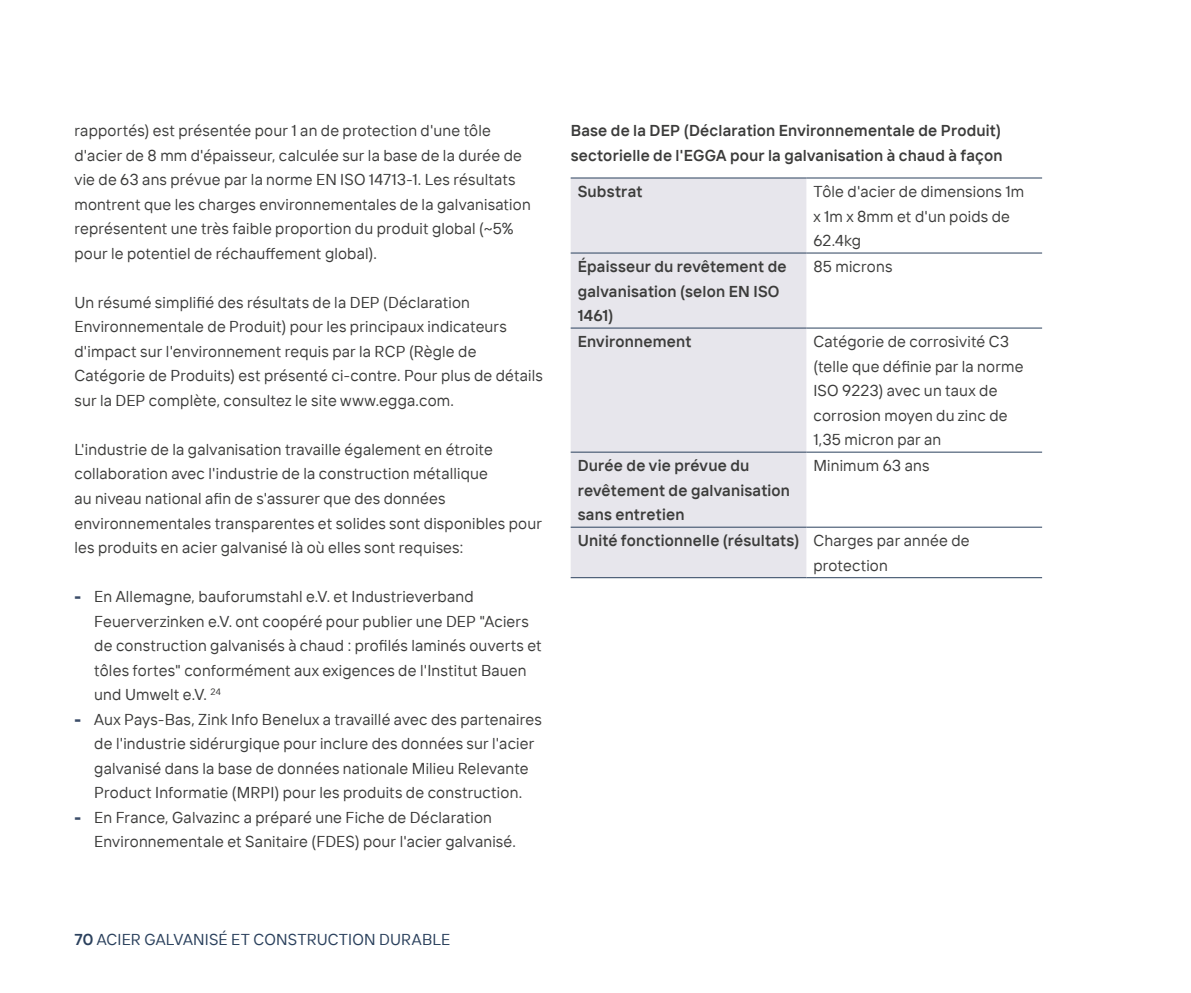
<style>
.page{position:relative;width:1191px;height:993px;background:#fff}
.page>*{position:absolute;margin:0;border:0;box-sizing:border-box;transform-origin:0 0}
.t1{font:15.75px/24.5px "TT Interphases";letter-spacing:.01em;color:#3c3c3b}
.t2{font:600 15.75px/24.5px "TT Interphases";letter-spacing:.01em;color:#3c3c3b}
.t3{font:15.75px "TT Interphases";letter-spacing:.01em;color:#2b415d}
.s1{font-weight:900;color:#3c4d69}
.s2{font-weight:400}
.s3{font-weight:600}
</style>
<div class="page">
<div style="left:570px;top:178px;width:236px;height:399px;background:#e7e6ec"></div>
<hr style="left:570px;top:177px;width:236px;height:1px;background:#2b415d">
<hr style="left:806px;top:177px;width:236px;height:1px;background:#2b415d">
<hr style="left:570px;top:252px;width:236px;height:1px;background:#2b415d">
<hr style="left:806px;top:252px;width:236px;height:1px;background:#2b415d">
<hr style="left:570px;top:327px;width:236px;height:1px;background:#2b415d">
<hr style="left:806px;top:327px;width:236px;height:1px;background:#2b415d">
<hr style="left:570px;top:451px;width:236px;height:1px;background:#2b415d">
<hr style="left:806px;top:451px;width:236px;height:1px;background:#2b415d">
<hr style="left:570px;top:526px;width:236px;height:1px;background:#2b415d">
<hr style="left:806px;top:526px;width:236px;height:1px;background:#2b415d">
<hr style="left:570px;top:577px;width:236px;height:1px;background:#2b415d">
<hr style="left:806px;top:577px;width:236px;height:1px;background:#2b415d">
<p class="t1" style="left:74px;top:118px;width:458px">rapportés) est présentée pour 1 an de protection d'une tôle d'acier de 8 mm d'épaisseur, calculée sur la base de la durée de vie de 63 ans prévue par la norme EN ISO 14713-1. Les résultats montrent que les charges environnementales de la galvanisation représentent une très faible proportion du produit global (~5% pour le potentiel de réchauffement global).</p>
<p class="t1" style="left:74px;top:289px;width:470px">Un résumé simplifié des résultats de la DEP (Déclaration Environnementale de Produit) pour les principaux indicateurs d'impact sur l'environnement requis par la RCP (Règle de Catégorie de Produits) est présenté ci-contre. Pour plus de détails sur la DEP complète, consultez le site www.egga.com.</p>
<p class="t1" style="left:74px;top:436px;width:469px">L'industrie de la galvanisation travaille également en étroite collaboration avec l'industrie de la construction métallique<br>au niveau national afin de s'assurer que des données environnementales transparentes et solides sont disponibles pour les produits en acier galvanisé là où elles sont requises:</p>
<p class="t1" style="left:94px;top:583px;width:449px;text-indent:-20px"><span class="s1">-</span> En Allemagne, bauforumstahl e.V. et Industrieverband Feuerverzinken e.V. ont coopéré pour publier une DEP "Aciers de construction galvanisés à chaud : profilés laminés ouverts et tôles fortes" conformément aux exigences de l'Institut Bauen und Umwelt e.V. <sup>24</sup></p>
<p class="t1" style="left:94px;top:706px;width:449px;text-indent:-20px"><span class="s1">-</span> Aux Pays-Bas, Zink Info Benelux a travaillé avec des partenaires de l'industrie sidérurgique pour inclure des données sur l'acier galvanisé dans la base de données nationale Milieu Relevante Product Informatie (MRPI) pour les produits de construction.</p>
<p class="t1" style="left:94px;top:804px;width:423px;text-indent:-20px"><span class="s1">-</span> En France, Galvazinc a préparé une Fiche de Déclaration<br>Environnementale et Sanitaire (FDES) pour l'acier galvanisé.</p>
<p class="t2" style="left:570px;top:118px;width:433px">Base de la DEP (Déclaration Environnementale de Produit) sectorielle de l'EGGA pour la galvanisation à chaud à façon</p>
<p class="t2" style="left:577px;top:179px;width:66px">Substrat</p>
<p class="t1" style="left:813px;top:179px;width:212px">Tôle d'acier de dimensions 1m x 1m x 8mm et d'un poids de<br>62.4kg</p>
<p class="t2" style="left:577px;top:254px;width:210px">Épaisseur du revêtement de galvanisation (selon EN ISO<br>1461)</p>
<p class="t1" style="left:813px;top:254px;width:80px">85 microns</p>
<p class="t2" style="left:577px;top:329px;width:115px">Environnement</p>
<p class="t1" style="left:813px;top:329px;width:212px">Catégorie de corrosivité C3 (telle que définie par la norme<br>ISO 9223) avec un taux de corrosion moyen du zinc de<br>1,35 micron par an</p>
<p class="t2" style="left:577px;top:453px;width:214px">Durée de vie prévue du revêtement de galvanisation sans entretien</p>
<p class="t1" style="left:813px;top:453px;width:117px">Minimum 63 ans</p>
<p class="t2" style="left:813px;top:528px;width:158px;text-indent:-236px">Unité fonctionnelle (résultats) <span class="s2">Charges par année de protection</span></p>
<p class="t3" style="left:74px;top:929px;width:377px"><span class="s3">70</span> ACIER GALVANISÉ ET CONSTRUCTION DURABLE</p>
</div>
